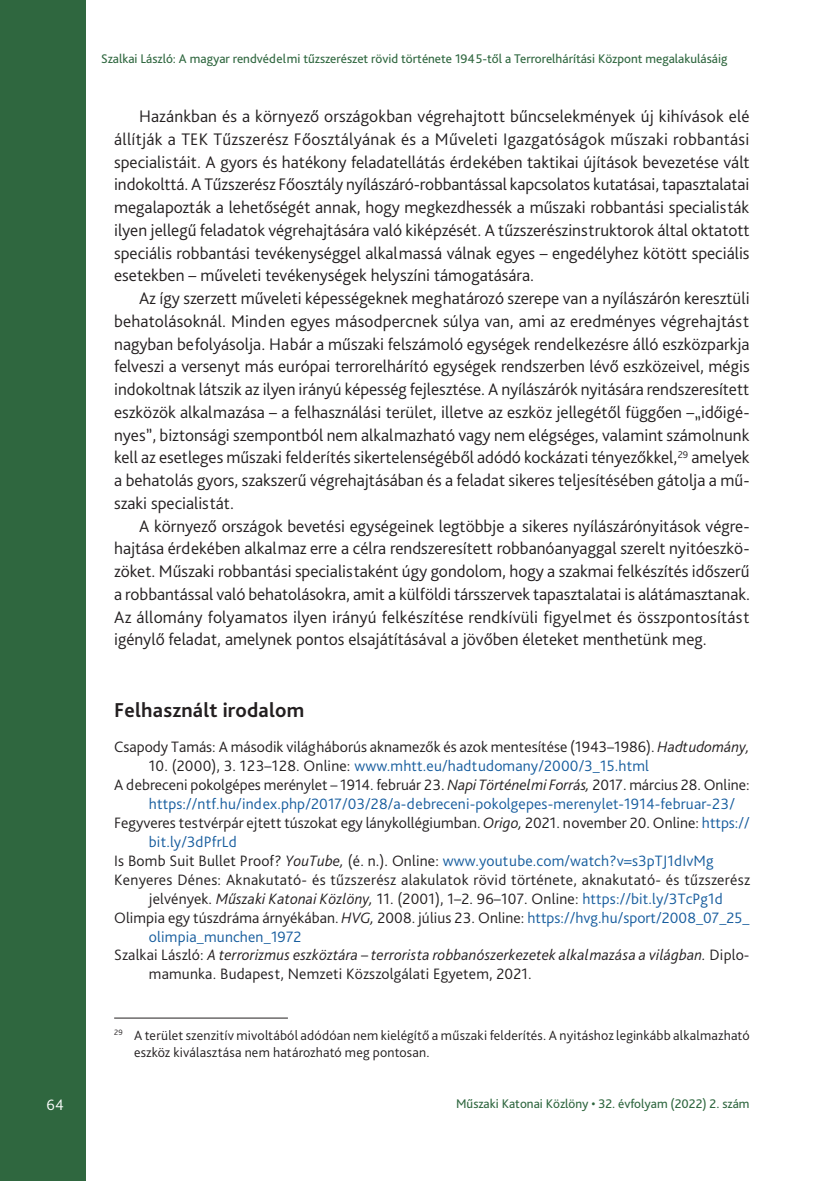
<style>
.page{position:relative;width:834px;height:1181px;background:#fff}
.page>*{position:absolute;margin:0;border:0;box-sizing:border-box;transform-origin:0 0}
.Címsor_1{font:700 21px "Bliss Pro";letter-spacing:.01em;color:#231f20}
.Szöveg{font:300 17.5px/22.8px "Bliss Pro";color:#231f20;text-align:justify}
.Irodalomjegyzék{font:300 15.75px/18.9px "Bliss Pro";letter-spacing:.01em;color:#231f20}
.Irodalomjegyzék-2{font:300 15.75px/18.9px "Bliss Pro";letter-spacing:.005em;color:#175d9e}
.Irodalomjegyzék-3{font:italic 300 15.75px/18.9px "Bliss Pro";letter-spacing:.01em;color:#231f20}
.t1{font:300 15.75px "Bliss Pro";color:#fff}
.Lábjegyzet{font:300 14px/16.8px "Bliss Pro";letter-spacing:.01em;color:#231f20}
.t2{font:13.12px "Bliss Pro";color:#2f673f}
.s1{font-style:italic}
.s2{color:#231f20}
.s3{font-style:italic;color:#231f20}
.s4{color:#175d9e}
.s5{font-style:normal}
</style>
<div class="page">
<div style="left:0;top:0;width:85px;height:1181px;background:#2f673f"></div>
<hr style="left:114px;top:1017px;width:174px;height:1px;background:#231f20">
<p class="t2" style="left:101px;top:50px;width:627px">Szalkai László: A magyar rendvédelmi tűzszerészet rövid története 1945-től a Terrorelhárítási Központ megalakulásáig</p>
<p class="Szöveg" style="left:114px;top:104px;width:637px;text-indent:25px">Hazánkban és a környező országokban végrehajtott bűncselekmények új kihívások elé állítják a TEK Tűzszerész Főosztályának és a Műveleti Igazgatóságok műszaki robbantási specialistáit. A gyors és hatékony feladatellátás érdekében taktikai újítások bevezetése vált indokolttá. A Tűzszerész Főosztály nyílászáró-robbantással kapcsolatos kutatásai, tapasztalatai megalapozták a lehetőségét annak, hogy megkezdhessék a műszaki robbantási specialisták ilyen jellegű feladatok végrehajtására való kiképzését. A tűzszerészinstruktorok által oktatott speciális robbantási tevékenységgel alkalmassá válnak egyes – engedélyhez kötött speciális esetekben – műveleti tevékenységek helyszíni támogatására.</p>
<p class="Szöveg" style="left:114px;top:286px;width:637px;text-indent:25px">Az így szerzett műveleti képességeknek meghatározó szerepe van a nyílászárón keresztüli behatolásoknál. Minden egyes másodpercnek súlya van, ami az eredményes végrehajtást nagyban befolyásolja. Habár a műszaki felszámoló egységek rendelkezésre álló eszközparkja felveszi a versenyt más európai terrorelhárító egységek rendszerben lévő eszközeivel, mégis indokoltnak látszik az ilyen irányú képesség fejlesztése. A nyílászárók nyitására rendszeresített eszközök alkalmazása – a felhasználási terület, illetve az eszköz jellegétől függően –„időigé&shy;nyes”, biztonsági szempontból nem alkalmazható vagy nem elégséges, valamint számolnunk kell az esetleges műszaki felderítés sikertelenségéből adódó kockázati tényezőkkel,<sup>29</sup> amelyek a behatolás gyors, szakszerű végrehajtásában és a feladat sikeres teljesítésében gátolja a mű&shy;szaki specialistát.</p>
<p class="Szöveg" style="left:114px;top:514px;width:637px;text-indent:25px">A környező országok bevetési egységeinek legtöbbje a sikeres nyílászárónyitások végre&shy;hajtása érdekében alkalmaz erre a célra rendszeresített robbanóanyaggal szerelt nyitóeszkö&shy;zöket. Műszaki robbantási specialistaként úgy gondolom, hogy a szakmai felkészítés időszerű a robbantással való behatolásokra, amit a külföldi társszervek tapasztalatai is alátámasztanak.<br>Az állomány folyamatos ilyen irányú felkészítése rendkívüli figyelmet és összpontosítást igénylő feladat, amelynek pontos elsajátításával a jövőben életeket menthetünk meg.</p>
<p class="Címsor_1" style="left:114px;top:697px;width:192px">Felhasznált irodalom</p>
<p class="Irodalomjegyzék" style="left:114px;top:737px;width:636px">Csapody Tamás: A második világháborús aknamezők és azok mentesítése (1943–1986). <span class="s1">Hadtudomány,</span></p>
<p class="Irodalomjegyzék-2" style="left:149px;top:756px;width:501px"><span class="s2">10. (2000), 3. 123–128. Online:</span> www.mhtt.eu/hadtudomany/2000/3_15.html</p>
<p class="Irodalomjegyzék-2" style="left:149px;top:775px;width:602px;text-indent:-35px"><span class="s2">A debreceni pokolgépes merénylet – -1914. február 23.</span> <span class="s3">Napi Történelmi Forrás,</span> <span class="s2">2017. március 28. Online: </span>https://ntf.hu/index.php/2017/03/28/a-debreceni-pokolgepes-merenylet-1914-februar-23/</p>
<p class="Irodalomjegyzék" style="left:149px;top:813px;width:602px;text-indent:-35px">Fegyveres testvérpár ejtett túszokat egy lánykollégiumban. <span class="s1">Origo,</span> 2021. november 20. Online: <span class="s4">https:// bit.ly/3dPfrLd</span></p>
<p class="Irodalomjegyzék" style="left:114px;top:851px;width:601px">Is Bomb Suit Bullet Proof? <span class="s1">YouTube,</span> (é. n.). Online: <span class="s4">www.youtube.com/watch?v=s3pTJ1dIvMg</span></p>
<p class="Irodalomjegyzék" style="left:114px;top:869px;width:637px;text-align:center">Kenyeres Dénes: Aknakutató- és tűzszerész alakulatok rövid története, aknakutató- és tűzszerész jelvények. <span class="s1">Műszaki Katonai Közlöny,</span> 11. (2001), 1–2. 96–107. Online: <span class="s4">https://bit.ly/3TcPg1d</span></p>
<p class="Irodalomjegyzék-2" style="left:149px;top:907px;width:602px;text-indent:-35px"><span class="s2">Olimpia egy túszdráma árnyékában.</span> <span class="s3">HVG,</span> <span class="s2">2008. július 23. Online:</span> https://hvg.hu/sport/2008_07_25_ olimpia_munchen_1972</p>
<p class="Irodalomjegyzék-3" style="left:149px;top:945px;width:602px;text-indent:-35px"><span class="s5">Szalkai László:</span> A terrorizmus eszköztára – terrorista robbanószerkezetek alkalmazása a világban. <span class="s5">Diplo&shy;mamunka. Budapest, Nemzeti Közszolgálati Egyetem, 2021.</span></p>
<p class="Lábjegyzet" style="left:134px;top:1026px;width:617px;text-indent:-20px"><sup>29</sup> A terület szenzitív mivoltából adódóan nem kielégítő a műszaki felderítés. A nyitáshoz leginkább alkalmazható eszköz kiválasztása nem határozható meg pontosan.</p>
<p class="t1" style="left:47px;top:1095px;width:19px">64</p>
<p class="t2" style="left:456px;top:1095px;width:295px">Műszaki Katonai Közlöny • 32. évfolyam (2022) 2. szám</p>
</div>
